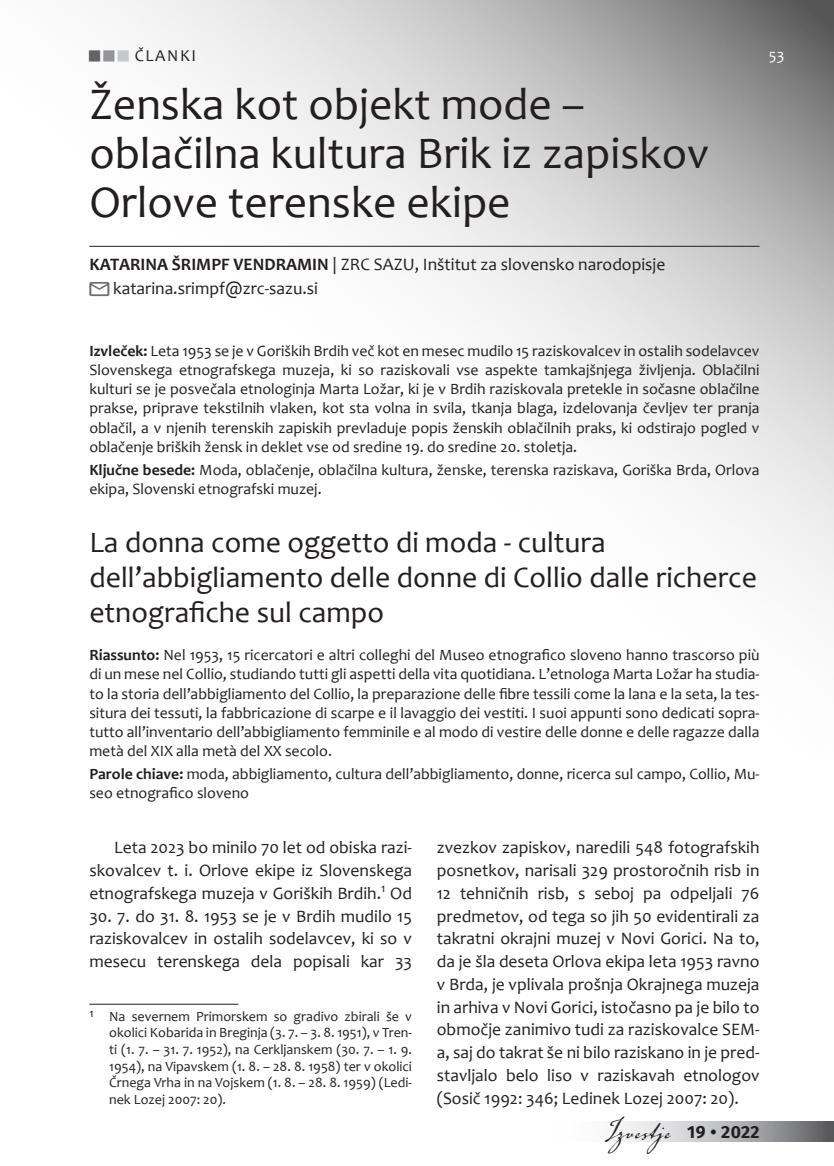
<style>
.page{position:relative;width:834px;height:1166px;background:#fff}
.page>*{position:absolute;margin:0;border:0;box-sizing:border-box;transform-origin:0 0}
.t1{font:45.5px/49px "Candara";color:#231f20}
.t2{font:40.25px "Voluta Script Pro";letter-spacing:.02em;color:#231f20}
.t3{font:29.75px/35px "Candara";color:#231f20}
.t4{font:17.5px/22.8px "Candara";color:#231f20;text-align:justify}
.t5{font:700 17.5px "Fira Sans";letter-spacing:.02em;color:#231f20}
.t6{font:16.62px "Candara";letter-spacing:.1em;color:#231f20}
.t7{font:15.75px/19.2px "Candara";color:#231f20;text-align:justify}
.t8{font:15.75px "Candara";color:#fff}
.t9{font:14px/16.6px "Candara";color:#231f20;text-align:justify}
.s1{font-weight:700}
</style>
<div class="page">
<img style="left:89px;top:0;width:744px;height:597px">
<svg style="left:617px;top:1121px;width:216px;height:20px;background:#b3b4b6"></svg>
<hr style="left:89px;top:246px;width:670px;height:1px;background:#231f20">
<svg style="left:89px;top:282px;width:20px;height:14px"></svg>
<hr style="left:89px;top:1004px;width:149px;height:1px;background:#231f20">
<svg style="left:89px;top:50px;width:40px;height:12px"></svg>
<p class="t6" style="left:135px;top:49px;width:63px">ČLANKI</p>
<h1 class="t1" style="left:89px;top:85px;width:621px">Ženska kot objekt mode – oblačilna kultura Brik iz zapiskov<br>Orlove terenske ekipe</h1>
<p class="t4" style="left:113px;top:254px;width:553px;line-height:24.5px;text-indent:-24px"><span class="s1">KATARINA ŠRIMPF VENDRAMIN</span> | ZRC SAZU, Inštitut za slovensko narodopisje katarina.srimpf@zrc-sazu.si</p>
<p class="t8" style="left:768px;top:48px;width:17px">53</p>
<p class="t7" style="left:89px;top:342px;width:671px"><span class="s1">Izvleček:</span> Leta 1953 se je v Goriških Brdih več kot en mesec mudilo 15 raziskovalcev in ostalih sodelavcev Slovenskega etnografskega muzeja, ki so raziskovali vse aspekte tamkajšnjega življenja. Oblačilni kulturi se je posvečala etnologinja Marta Ložar, ki je v Brdih raziskovala pretekle in sočasne oblačilne prakse, priprave tekstilnih vlaken, kot sta volna in svila, tkanja blaga, izdelovanja čevljev ter pranja oblačil, a v njenih terenskih zapiskih prevladuje popis ženskih oblačilnih praks, ki odstirajo pogled v oblačenje briških žensk in deklet vse od sredine 19. do sredine 20. stoletja.</p>
<p class="t7" style="left:89px;top:461px;width:671px"><span class="s1">Ključne besede:</span> Moda, oblačenje, oblačilna kultura, ženske, terenska raziskava, Goriška Brda, Orlova ekipa, Slovenski etnografski muzej.</p>
<h3 class="t3" style="left:89px;top:527px;width:669px">La donna come oggetto di moda - cultura dell’abbigliamento delle donne di Collio dalle richerce etnografiche sul campo</h3>
<p class="t7" style="left:89px;top:647px;width:671px"><span class="s1">Riassunto:</span> Nel 1953, 15 ricercatori e altri colleghi del Museo etnografico sloveno hanno trascorso più di un mese nel Collio, studiando tutti gli aspetti della vita quotidiana. L’etnologa Marta Ložar ha studia&shy;to la storia dell’abbigliamento del Collio, la preparazione delle fibre tessili come la lana e la seta, la tes&shy;situra dei tessuti, la fabbricazione di scarpe e il lavaggio dei vestiti. I suoi appunti sono dedicati sopra&shy;tutto all’inventario dell’abbigliamento femminile e al modo di vestire delle donne e delle ragazze dalla metà del XIX alla metà del XX secolo.</p>
<p class="t7" style="left:89px;top:766px;width:671px"><span class="s1">Parole chiave:</span> moda, abbigliamento, cultura dell’abbigliamento, donne, ricerca sul campo, Collio, Mu&shy;seo etnografico sloveno</p>
<p class="t4" style="left:89px;top:838px;width:324px;text-indent:25px">Leta 2023 bo minilo 70 let od obiska razi&shy;skovalcev t. i. Orlove ekipe iz Slovenskega etnografskega muzeja v Goriških Brdih.<sup>1</sup> Od</p>
<p class="t4" style="left:89px;top:906px;width:324px">30. 7. do 31. 8. 1953 se je v Brdih mudilo 15 raziskovalcev in ostalih sodelavcev, ki so v mesecu terenskega dela popisali kar 33</p>
<p class="t4" style="left:437px;top:838px;width:324px">zvezkov zapiskov, naredili 548 fotografskih posnetkov, narisali 329 prostoročnih risb in 12 tehničnih risb, s seboj pa odpeljali 76 predmetov, od tega so jih 50 evidentirali za takratni okrajni muzej v Novi Gorici. Na to, da je šla deseta Orlova ekipa leta 1953 ravno v Brda, je vplivala prošnja Okrajnega muzeja in arhiva v Novi Gorici, istočasno pa je bilo to območje zanimivo tudi za raziskovalce SEM&shy;a, saj do takrat še ni bilo raziskano in je pred&shy;stavljalo belo liso v raziskavah etnologov (Sosič 1992: 346; Ledinek Lozej 2007: 20).</p>
<p class="t9" style="left:109px;top:1009px;width:304px;text-indent:-20px"><sup>1</sup> Na severnem Primorskem so gradivo zbirali še v okolici Kobarida in Breginja (3. 7. – 3. 8. 1951), v Tren&shy;ti (1. 7. – 31. 7. 1952), na Cerkljanskem (30. 7. – 1. 9.<br>1954), na Vipavskem (1. 8. – 28. 8. 1958) ter v okolici Črnega Vrha in na Vojskem (1. 8. – 28. 8. 1959) (Ledi&shy;nek Lozej 2007: 20).</p>
<h2 class="t2" style="left:603px;top:1100px;width:69px">Izvestje</h2>
<p class="t5" style="left:687px;top:1122px;width:74px">19 • 2022</p>
</div>
